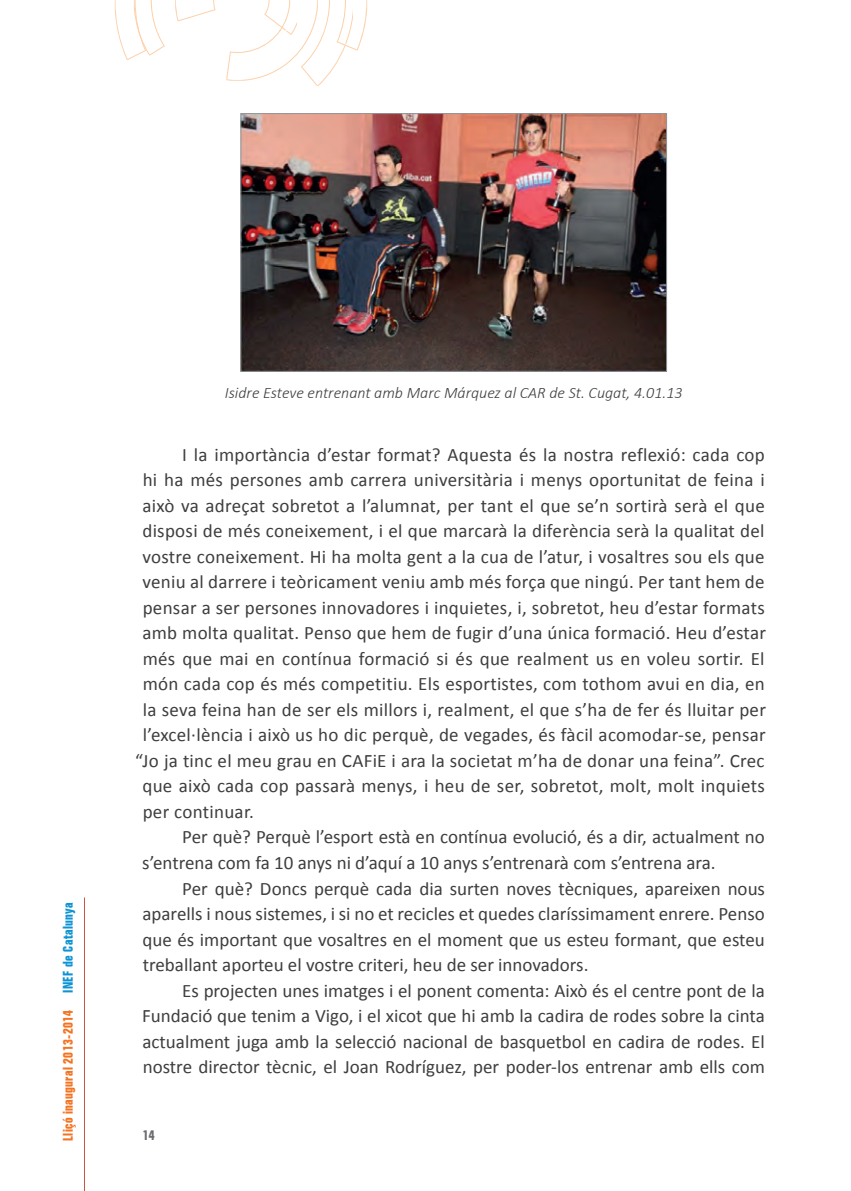
<style>
.page{position:relative;width:851px;height:1191px;background:#fff}
.page>*{position:absolute;margin:0;border:0;box-sizing:border-box;transform-origin:0 0}
.t1{font:19px "Calibri";letter-spacing:.005em;color:#3e3e3f}
.t2{font:italic 300 16px "Calibri";color:#3e3e3f}
.t3{font:14px "Fold Mdrn Con DB Normal";letter-spacing:.025em;color:#f47321}
.t4{font:14px "Fold Mdrn Con DB Normal";color:#6c6d70}
.s1{color:#0d93d3}
</style>
<div class="page">
<svg style="left:114px;top:0;width:253px;height:85px"></svg>
<hr style="left:84px;top:897px;width:1px;height:294px;background:#c85644">
<img style="left:242px;top:115px;width:422px;height:254px">
<div style="left:240px;top:113px;width:426px;height:258px;border:1px solid #939598"></div>
<p class="t3" style="left:60px;top:1140px;width:240px;rotate:-90deg">Lliçó inaugural 2013-2014 <span class="s1">INEF de Catalunya</span></p>
<p class="t2" style="left:225px;top:383px;width:459px">Isidre Esteve entrenant amb Marc Márquez al CAR de St. Cugat, 4.01.13</p>
<p class="t1" style="left:182px;top:442px;width:584px">I la importància d’estar format? Aquesta és la nostra reflexió: cada cop</p>
<p class="t1" style="left:143px;top:468px;width:623px">hi ha més persones amb carrera universitària i menys oportunitat de feina i</p>
<p class="t1" style="left:142px;top:493px;width:623px">això va adreçat sobretot a l’alumnat, per tant el que se’n sortirà serà el que</p>
<p class="t1" style="left:142px;top:519px;width:623px">disposi de més coneixement, i el que marcarà la diferència serà la qualitat del</p>
<p class="t1" style="left:142px;top:544px;width:623px">vostre coneixement. Hi ha molta gent a la cua de l’atur, i vosaltres sou els que</p>
<p class="t1" style="left:142px;top:570px;width:623px">veniu al darrere i teòricament veniu amb més força que ningú. Per tant hem de</p>
<p class="t1" style="left:143px;top:595px;width:623px">pensar a ser persones innovadores i inquietes, i, sobretot, heu d’estar formats</p>
<p class="t1" style="left:142px;top:621px;width:625px">amb molta qualitat. Penso que hem de fugir d’una única formació. Heu d’estar</p>
<p class="t1" style="left:143px;top:646px;width:623px">més que mai en contínua formació si és que realment us en voleu sortir. El</p>
<p class="t1" style="left:143px;top:672px;width:623px">món cada cop és més competitiu. Els esportistes, com tothom avui en dia, en</p>
<p class="t1" style="left:143px;top:697px;width:624px">la seva feina han de ser els millors i, realment, el que s’ha de fer és lluitar per</p>
<p class="t1" style="left:143px;top:723px;width:624px">l’excel·lència i això us ho dic perquè, de vegades, és fàcil acomodar-se, pensar</p>
<p class="t1" style="left:135px;top:748px;width:630px">“Jo ja tinc el meu grau en CAFiE i ara la societat m’ha de donar una feina”. Crec</p>
<p class="t1" style="left:142px;top:774px;width:623px">que això cada cop passarà menys, i heu de ser, sobretot, molt, molt inquiets</p>
<p class="t1" style="left:143px;top:799px;width:113px">per continuar.</p>
<p class="t1" style="left:182px;top:825px;width:584px">Per què? Perquè l’esport està en contínua evolució, és a dir, actualment no</p>
<p class="t1" style="left:142px;top:850px;width:575px">s’entrena com fa 10 anys ni d’aquí a 10 anys s’entrenarà com s’entrena ara.</p>
<p class="t1" style="left:182px;top:876px;width:584px">Per què? Doncs perquè cada dia surten noves tècniques, apareixen nous</p>
<p class="t1" style="left:142px;top:901px;width:623px">aparells i nous sistemes, i si no et recicles et quedes claríssimament enrere. Penso</p>
<p class="t1" style="left:142px;top:927px;width:624px">que és important que vosaltres en el moment que us esteu formant, que esteu</p>
<p class="t1" style="left:143px;top:952px;width:447px">treballant aporteu el vostre criteri, heu de ser innovadors.</p>
<p class="t1" style="left:182px;top:978px;width:584px">Es projecten unes imatges i el ponent comenta: Això és el centre pont de la</p>
<p class="t1" style="left:142px;top:1003px;width:624px">Fundació que tenim a Vigo, i el xicot que hi amb la cadira de rodes sobre la cinta</p>
<p class="t1" style="left:142px;top:1029px;width:623px">actualment juga amb la selecció nacional de basquetbol en cadira de rodes. El</p>
<p class="t1" style="left:143px;top:1054px;width:623px">nostre director tècnic, el Joan Rodríguez, per poder-los entrenar amb ells com</p>
<p class="t4" style="left:143px;top:1127px;width:13px">14</p>
</div>
